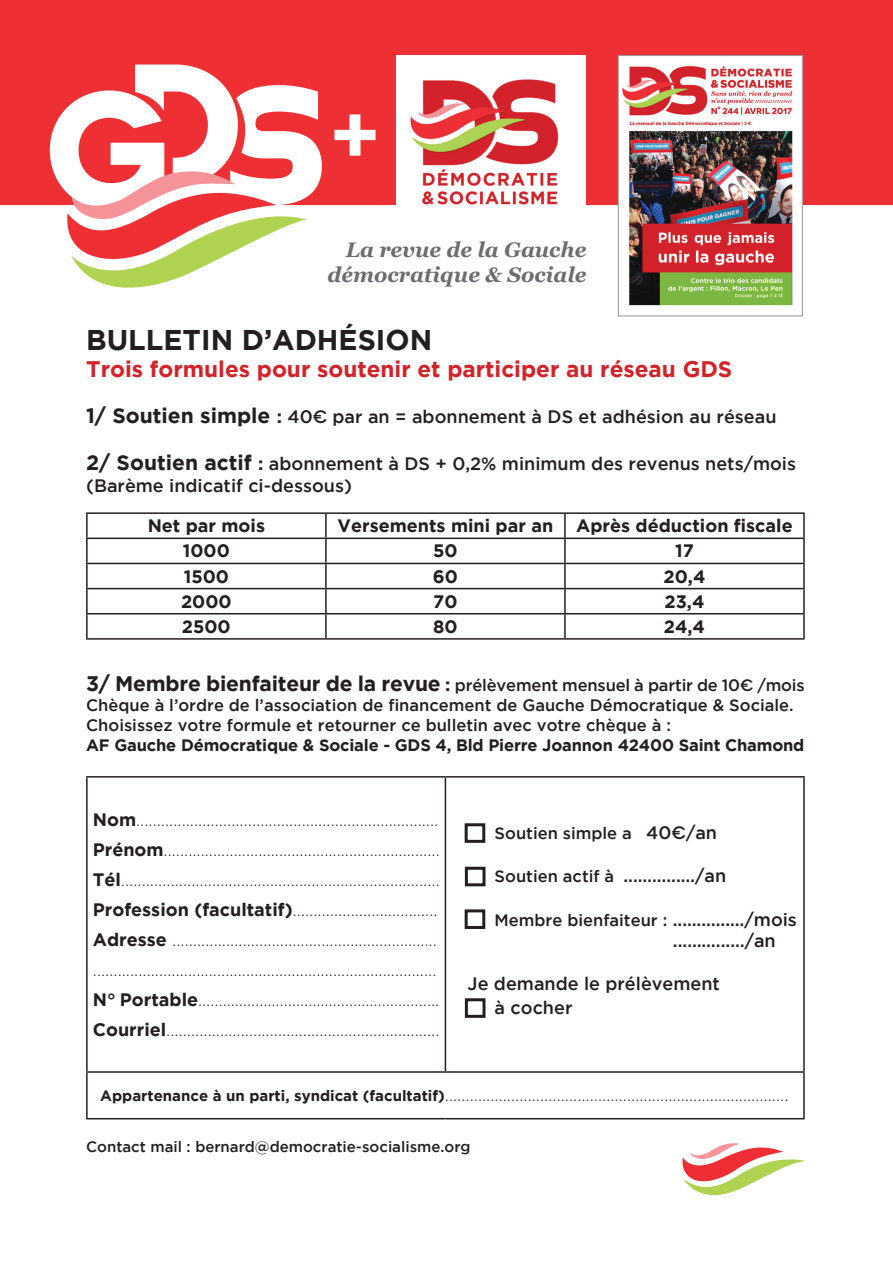
<style>
.page{position:relative;width:893px;height:1263px;background:#fff}
.page>*{position:absolute;margin:0;border:0;box-sizing:border-box;transform-origin:0 0}
.t1{font:600 90px "Novecentowide";color:#fff}
.t2{font:700 28.5px "Gotham";color:#231f20}
.t3{font:700 22.5px "Gotham";color:#d1232a}
.t4{font:italic 700 21px/25.2px "Georgia";color:#6c6d70;text-align:right}
.t5{font:300 18px/30px "Gotham";color:#231f20}
.t6{font:500 18px/21.6px "Gotham";color:#231f20}
.t7{font:700 18px "Gotham";color:#231f20}
.t8{font:500 16.5px/19.8px "Gotham";color:#231f20}
.t9{font:700 16.5px "Gotham";letter-spacing:-.01em;color:#231f20}
.t10{font:500 15px "Gotham";color:#231f20}
.s1{font-weight:700;font-size:21px}
.s2{font-weight:700}
.s3{font-family:"Novecentowide"}
.s4{font-weight:700;font-size:18px}
.s5{font-size:18px}
.s6{font-family:"Novecentowide";font-size:18px}
.s7{font-weight:700;font-size:15px}
</style>
<div class="page">
<div style="left:0;top:0;width:893px;height:204px;background:#ee3034"></div>
<img style="left:396px;top:55px;width:190px;height:150px">
<hr style="left:86px;top:512px;width:240px;height:2px;background:#231f20">
<hr style="left:86px;top:514px;width:2px;height:24px;background:#231f20">
<hr style="left:326px;top:512px;width:239px;height:2px;background:#231f20">
<hr style="left:325px;top:514px;width:2px;height:24px;background:#231f20">
<hr style="left:565px;top:512px;width:240px;height:2px;background:#231f20">
<hr style="left:564px;top:514px;width:2px;height:24px;background:#231f20">
<hr style="left:803px;top:514px;width:2px;height:24px;background:#231f20">
<hr style="left:86px;top:538px;width:240px;height:1px;background:#231f20">
<hr style="left:86px;top:539px;width:2px;height:24px;background:#231f20">
<hr style="left:326px;top:538px;width:239px;height:1px;background:#231f20">
<hr style="left:325px;top:539px;width:2px;height:24px;background:#231f20">
<hr style="left:565px;top:538px;width:240px;height:1px;background:#231f20">
<hr style="left:564px;top:539px;width:2px;height:24px;background:#231f20">
<hr style="left:803px;top:539px;width:2px;height:24px;background:#231f20">
<hr style="left:86px;top:563px;width:240px;height:1px;background:#231f20">
<hr style="left:86px;top:564px;width:2px;height:24px;background:#231f20">
<hr style="left:326px;top:563px;width:239px;height:1px;background:#231f20">
<hr style="left:325px;top:564px;width:2px;height:24px;background:#231f20">
<hr style="left:565px;top:563px;width:240px;height:1px;background:#231f20">
<hr style="left:564px;top:564px;width:2px;height:24px;background:#231f20">
<hr style="left:803px;top:564px;width:2px;height:24px;background:#231f20">
<hr style="left:86px;top:588px;width:240px;height:1px;background:#231f20">
<hr style="left:86px;top:589px;width:2px;height:24px;background:#231f20">
<hr style="left:326px;top:588px;width:239px;height:1px;background:#231f20">
<hr style="left:325px;top:589px;width:2px;height:24px;background:#231f20">
<hr style="left:565px;top:588px;width:240px;height:1px;background:#231f20">
<hr style="left:564px;top:589px;width:2px;height:24px;background:#231f20">
<hr style="left:803px;top:589px;width:2px;height:24px;background:#231f20">
<hr style="left:86px;top:613px;width:240px;height:1px;background:#231f20">
<hr style="left:86px;top:614px;width:2px;height:24px;background:#231f20">
<hr style="left:326px;top:613px;width:239px;height:1px;background:#231f20">
<hr style="left:325px;top:614px;width:2px;height:24px;background:#231f20">
<hr style="left:565px;top:613px;width:240px;height:1px;background:#231f20">
<hr style="left:564px;top:614px;width:2px;height:24px;background:#231f20">
<hr style="left:803px;top:614px;width:2px;height:24px;background:#231f20">
<hr style="left:86px;top:638px;width:240px;height:2px;background:#231f20">
<hr style="left:326px;top:638px;width:239px;height:2px;background:#231f20">
<hr style="left:565px;top:638px;width:240px;height:2px;background:#231f20">
<hr style="left:86px;top:776px;width:359px;height:1px;background:#231f20">
<hr style="left:86px;top:777px;width:2px;height:294px;background:#231f20">
<hr style="left:445px;top:776px;width:360px;height:1px;background:#231f20">
<hr style="left:445px;top:777px;width:1px;height:294px;background:#231f20">
<hr style="left:803px;top:777px;width:2px;height:294px;background:#231f20">
<hr style="left:86px;top:1071px;width:359px;height:2px;background:#231f20">
<hr style="left:86px;top:1073px;width:2px;height:45px;background:#231f20">
<hr style="left:445px;top:1071px;width:360px;height:2px;background:#231f20">
<hr style="left:803px;top:1073px;width:2px;height:45px;background:#231f20">
<hr style="left:86px;top:1118px;width:359px;height:1px;background:#231f20">
<hr style="left:445px;top:1118px;width:360px;height:1px;background:#231f20">
<img style="left:620px;top:57px;width:181px;height:249px">
<div style="left:618px;top:55px;width:185px;height:261px;border:1px solid #939598"></div>
<div style="left:465px;top:867px;width:20px;height:19px;border:3px solid #231f20"></div>
<div style="left:465px;top:823px;width:20px;height:20px;border:3px solid #231f20"></div>
<div style="left:465px;top:909px;width:20px;height:20px;border:3px solid #231f20"></div>
<div style="left:465px;top:998px;width:20px;height:20px;border:3px solid #231f20"></div>
<svg style="left:682px;top:1143px;width:123px;height:52px"></svg>
<svg style="left:50px;top:65px;width:272px;height:223px"></svg>
<h1 class="t1" style="left:324px;top:80px;width:64px">+</h1>
<p class="t4" style="left:327px;top:237px;width:260px">La revue de la Gauche démocratique &amp; Sociale</p>
<h2 class="t2" style="left:86px;top:323px;width:348px">BULLETIN D’ADHÉSION</h2>
<p class="t3" style="left:86px;top:356px;width:648px">Trois formules pour soutenir et participer au réseau GDS</p>
<p class="t6" style="left:86px;top:406px;width:692px"><span class="s1">1/ Soutien simple</span> <span class="s2">:</span> 40<span class="s3">€</span> par an = abonnement à DS et adhésion au réseau</p>
<p class="t6" style="left:86px;top:453px;width:711px"><span class="s1">2/ Soutien actif</span> <span class="s2">:</span> abonnement à DS + 0,2% minimum des revenus nets/mois (Barème indicatif ci-dessous)</p>
<p class="t7" style="left:148px;top:515px;width:119px">Net par mois</p>
<p class="t7" style="left:338px;top:515px;width:217px">Versements mini par an</p>
<p class="t7" style="left:576px;top:515px;width:218px">Après déduction fiscale</p>
<p class="t7" style="left:183px;top:541px;width:49px">1000</p>
<p class="t7" style="left:433px;top:541px;width:26px">50</p>
<p class="t7" style="left:675px;top:541px;width:20px">17</p>
<p class="t7" style="left:184px;top:566px;width:47px">1500</p>
<p class="t7" style="left:433px;top:566px;width:27px">60</p>
<p class="t7" style="left:663px;top:566px;width:43px">20,4</p>
<p class="t7" style="left:181px;top:591px;width:52px">2000</p>
<p class="t7" style="left:433px;top:591px;width:26px">70</p>
<p class="t7" style="left:664px;top:591px;width:41px">23,4</p>
<p class="t7" style="left:182px;top:616px;width:50px">2500</p>
<p class="t7" style="left:433px;top:616px;width:26px">80</p>
<p class="t7" style="left:664px;top:616px;width:43px">24,4</p>
<p class="t8" style="left:86px;top:675px;width:720px"><span class="s1">3/ Membre bienfaiteur de la revue</span> <span class="s4">:</span> prélèvement mensuel à partir de 10<span class="s3">€</span> /mois<br>Chèque à l’ordre de l’association de financement de Gauche Démocratique &amp; Sociale.<br>Choisissez votre formule et retourner ce bulletin avec votre chèque à :</p>
<p class="t9" style="left:86px;top:735px;width:720px">AF Gauche Démocratique &amp; Sociale - GDS 4, Bld Pierre Joannon 42400 Saint Chamond</p>
<p class="t5" style="left:93px;top:804px;width:348px"><span class="s2">Nom</span>.........................................................................<br><span class="s2">Prénom</span>...................................................................<br><span class="s2">Tél</span>.............................................................................<br><span class="s2">Profession (facultatif)</span>...................................<br><span class="s2">Adresse</span> ........................................................…….. ...................................................................................<br><span class="s2">N° Portable</span>……………………………………………........<br><span class="s2">Courriel</span>..................................................................</p>
<p class="t8" style="left:495px;top:823px;width:224px">Soutien simple a<span class="s5">̀ 40</span><span class="s6">€</span><span class="s5">/an</span></p>
<p class="t8" style="left:495px;top:866px;width:233px">Soutien actif à<span class="s5">̀...……...…/an</span></p>
<p class="t8" style="left:495px;top:909px;width:304px">Membre bienfaiteur : <span class="s5">...……...…/mois</span></p>
<p class="t6" style="left:673px;top:929px;width:104px">...……...…/an</p>
<p class="t6" style="left:495px;top:971px;width:227px;line-height:24px;text-indent:-27px">Je demande le prélèvement à cocher</p>
<p class="t5" style="left:100px;top:1080px;width:690px"><span class="s7">Appartenance à un parti, syndicat (facultatif)</span>...................................................................................</p>
<p class="t10" style="left:86px;top:1138px;width:386px">Contact mail : bernard@democratie-socialisme.org</p>
</div>
